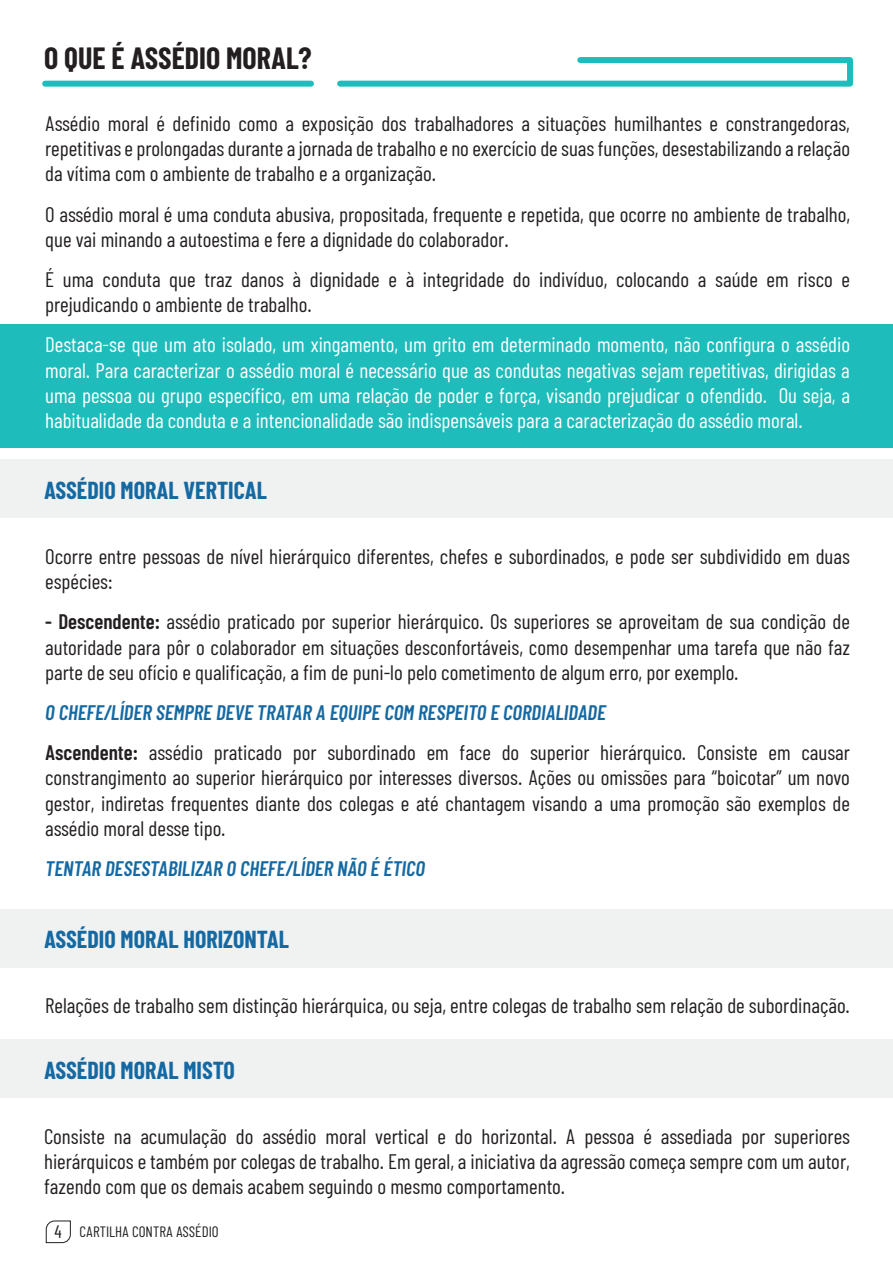
<style>
.page{position:relative;width:893px;height:1263px;background:#fff}
.page>*{position:absolute;margin:0;border:0;box-sizing:border-box;transform-origin:0 0}
.t1{font:700 30px "Barlow Condensed";color:#231f20}
.t2{font:700 24px "Barlow Condensed";color:#1569a2}
.t3{font:21px/25.2px "Barlow Condensed";color:#231f20;text-align:justify}
.t4{font:21px/25.2px "Barlow Condensed";color:#fff;text-align:justify}
.t5{font:italic 600 21px "Barlow Condensed";color:#1569a3}
.t6{font:15px "Barlow Condensed";color:#231f20}
.s1{font-weight:600}
.s2{font-weight:600;font-style:italic;color:#1569a3}
.s3{font-size:18px}
</style>
<div class="page">
<div style="left:0;top:460px;width:893px;height:58px;background:#f0f1f1"></div>
<div style="left:0;top:325px;width:893px;height:123px;background:#1ebcbb"></div>
<div style="left:0;top:909px;width:893px;height:58px;background:#f0f1f1"></div>
<div style="left:0;top:1039px;width:893px;height:58px;background:#f0f1f1"></div>
<svg style="left:337px;top:57px;width:516px;height:30px"></svg>
<div style="left:45px;top:81px;width:266px;height:6px;background:#1ebcbc"></div>
<svg style="left:45px;top:1220px;width:26px;height:23px"></svg>
<h1 class="t1" style="left:44px;top:40px;width:269px">O QUE É ASSÉDIO MORAL?</h1>
<p class="t3" style="left:45px;top:110px;width:806px">Assédio moral é definido como a exposição dos trabalhadores a situações humilhantes e constrangedoras, repetitivas e prolongadas durante a jornada de trabalho e no exercício de suas funções, desestabilizando a relação da vítima com o ambiente de trabalho e a organização.</p>
<p class="t3" style="left:45px;top:201px;width:806px">O assédio moral é uma conduta abusiva, propositada, frequente e repetida, que ocorre no ambiente de trabalho, que vai minando a autoestima e fere a dignidade do colaborador.</p>
<p class="t3" style="left:45px;top:266px;width:806px">É uma conduta que traz danos à dignidade e à integridade do indivíduo, colocando a saúde em risco e prejudicando o ambiente de trabalho.</p>
<p class="t4" style="left:45px;top:332px;width:806px">Destaca-se que um ato isolado, um xingamento, um grito em determinado momento, não configura o assédio moral. Para caracterizar o assédio moral é necessário que as condutas negativas sejam repetitivas, dirigidas a uma pessoa ou grupo específico, em uma relação de poder e força, visando prejudicar o ofendido. Ou seja, a habitualidade da conduta e a intencionalidade são indispensáveis para a caracterização do assédio moral.</p>
<p class="t2" style="left:44px;top:475px;width:224px">ASSÉDIO MORAL VERTICAL</p>
<p class="t3" style="left:45px;top:543px;width:806px">Ocorre entre pessoas de nível hierárquico diferentes, chefes e subordinados, e pode ser subdividido em duas espécies:</p>
<p class="t3" style="left:45px;top:609px;width:806px"><span class="s1">- Descendente:</span> assédio praticado por superior hierárquico. Os superiores se aproveitam de sua condição de autoridade para pôr o colaborador em situações desconfortáveis, como desempenhar uma tarefa que não faz parte de seu ofício e qualificação, a fim de puni-lo pelo cometimento de algum erro, por exemplo.</p>
<p class="t3" style="left:45px;top:692px;width:806px;line-height:40.2px"><span class="s2">O CHEFE/LÍDER SEMPRE DEVE TRATAR A EQUIPE COM RESPEITO E CORDIALIDADE<br></span><span class="s1">Ascendente:</span> assédio praticado por subordinado em face do superior hierárquico. Consiste em causar</p>
<p class="t3" style="left:45px;top:765px;width:806px">constrangimento ao superior hierárquico por interesses diversos. Ações ou omissões para “boicotar” um novo gestor, indiretas frequentes diante dos colegas e até chantagem visando a uma promoção são exemplos de assédio moral desse tipo.</p>
<p class="t5" style="left:45px;top:855px;width:381px">TENTAR DESESTABILIZAR O CHEFE/LÍDER NÃO É ÉTICO</p>
<p class="t2" style="left:44px;top:925px;width:246px">ASSÉDIO MORAL HORIZONTAL</p>
<p class="t3" style="left:45px;top:992px;width:806px">Relações de trabalho sem distinção hierárquica, ou seja, entre colegas de trabalho sem relação de subordinação.</p>
<p class="t2" style="left:44px;top:1055px;width:192px">ASSÉDIO MORAL MISTO</p>
<p class="t3" style="left:44px;top:1123px;width:807px">Consiste na acumulação do assédio moral vertical e do horizontal. A pessoa é assediada por superiores hierárquicos e também por colegas de trabalho. Em geral, a iniciativa da agressão começa sempre com um autor, fazendo com que os demais acabem seguindo o mesmo comportamento.</p>
<p class="t6" style="left:54px;top:1222px;width:166px"><span class="s3">4</span> CARTILHA CONTRA ASSÉDIO</p>
</div>
